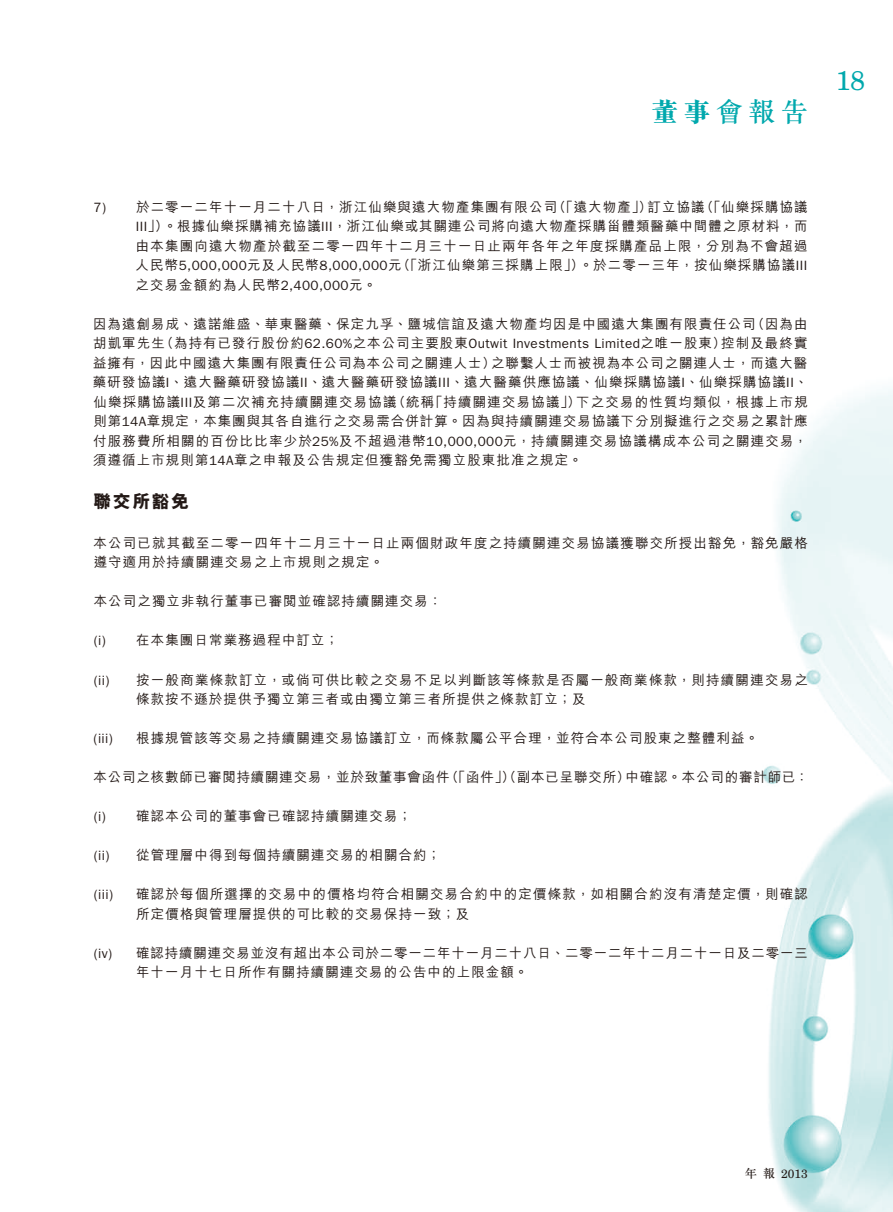
<style>
.page{position:relative;width:893px;height:1212px;background:#fff}
.page>*{position:absolute;margin:0;border:0;box-sizing:border-box;transform-origin:0 0}
.t1{font:500 27px "M Sung HK";color:#00a8ad}
.t2{font:27px "New Century Schlbk LT Std";color:#00a8ad}
.t3{font:800 18px "M Hei HK";letter-spacing:.08em;color:#231916}
.t4{font:500 13.5px/19.5px "M Hei HK";letter-spacing:.08em;color:#231916}
.t5{font:13.5px "ITC Franklin Gothic Std";letter-spacing:.03em;color:#231916}
.t6{font:500 13.5px "M Hei HK";letter-spacing:.06em;color:#231916}
.t7{font:12px "New Century Schlbk LT Std";color:#231916}
.t8{font:500 12px "M Sung HK";color:#231916}
.s1{font-weight:800}
.s2{font-family:"ITC Franklin Gothic Std";font-weight:400}
.s3{font-family:"M Hei HK";font-weight:500}
</style>
<div class="page">
<img style="left:762px;top:389px;width:131px;height:823px">
<p class="t5" style="left:94px;top:200px;width:14px">7)</p>
<h1 class="t1" style="left:651px;top:93px;width:158px"><span class="s1">董事</span>會報告</h1>
<p class="t4" style="left:647px;top:196px;width:59px">訂立協議</p>
<p class="t4" style="left:700px;top:196px;width:109px">（「仙樂採購協議</p>
<p class="t4" style="left:136px;top:196px;width:423px">於二零一二年十一月二十八日，浙江仙樂與遠大物產集團有限公司</p>
<p class="t4" style="left:553px;top:196px;width:101px">（「遠大物產」）</p>
<p class="t4" style="left:136px;top:216px;width:673px;text-align:right"><span class="s2">III</span>」）。根據仙樂採購補充協議<span class="s2">III</span>，浙江仙樂或其關連公司將向遠大物產採購甾體類醫藥中間體之原材料，而由本集團向遠大物產於截至二零一四年十二月三十一日止兩年各年之年度採購產品上限，分別為不會超過（「浙江仙樂第三採購上限」）。於二零一三年，按仙樂採購協議<span class="s2">III</span></p>
<p class="t5" style="left:136px;top:258px;width:267px"><span class="s3">人民幣</span>5,000,000<span class="s3">元及人民幣</span>8,000,000<span class="s3">元</span></p>
<p class="t4" style="left:136px;top:274px;width:242px">之交易金額約為人民幣<span class="s2">2,400,000</span>元。</p>
<p class="t4" style="left:721px;top:313px;width:88px;text-indent:-628px">因為遠創易成、遠諾維盛、華東醫藥、保定九孚、鹽城信誼及遠大物產均因是中國遠大集團有限責任公司<br>控制及最終實</p>
<p class="t4" style="left:751px;top:313px;width:58px">（因為由</p>
<p class="t5" style="left:160px;top:336px;width:567px"><span class="s3">（為持有已發行股份約</span>62.60%<span class="s3">之本公司主要股東</span>Outwit Investments Limited<span class="s3">之唯一股東）</span></p>
<p class="t4" style="left:93px;top:333px;width:73px">胡凱軍先生</p>
<p class="t4" style="left:93px;top:352px;width:404px">益擁有，因此中國遠大集團有限責任公司為本公司之關連人士）</p>
<p class="t4" style="left:93px;top:372px;width:716px">藥研發協議<span class="s2">I</span>、遠大醫藥研發協議<span class="s2">II</span>、遠大醫藥研發協議<span class="s2">III</span>、遠大醫藥供應協議、仙樂採購協議<span class="s2">I</span>、仙樂採購協議<span class="s2">II</span>、</p>
<p class="t4" style="left:576px;top:391px;width:233px">下之交易的性質均類似，根據上市規</p>
<p class="t4" style="left:491px;top:352px;width:318px">之聯繫人士而被視為本公司之關連人士，而遠大醫</p>
<p class="t4" style="left:93px;top:391px;width:716px">仙樂採購協議<span class="s2">III</span>及第二次補充持續關連交易協議<br>則第<span class="s2">14A</span>章規定，本集團與其各自進行之交易需合併計算。因為與持續關連交易協議下分別擬進行之交易之累計應付服務費所相關的百份比比率少於<span class="s2">25%</span>及不超過港幣<span class="s2">10,000,000</span>元，持續關連交易協議構成本公司之關連交易，須遵循上市規則第<span class="s2">14A</span>章之申報及公告規定但獲豁免需獨立股東批准之規定。</p>
<h2 class="t3" style="left:94px;top:490px;width:97px">聯交所豁免</h2>
<p class="t4" style="left:94px;top:532px;width:716px">本公司已就其截至二零一四年十二月三十一日止兩個財政年度之持續關連交易協議獲聯交所授出豁免，豁免嚴格遵守適用於持續關連交易之上市規則之規定。</p>
<p class="t4" style="left:94px;top:591px;width:350px">本公司之獨立非執行董事已審閱並確認持續關連交易：</p>
<p class="t4" style="left:136px;top:630px;width:204px">在本集團日常業務過程中訂立;</p>
<p class="t4" style="left:430px;top:391px;width:152px">「持續關連交易協議」）</p>
<p class="t4" style="left:392px;top:391px;width:44px">（統稱</p>
<p class="t5" style="left:94px;top:633px;width:14px">)i(</p>
<p class="t5" style="left:94px;top:672px;width:17px">( )i i</p>
<p class="t5" style="left:94px;top:731px;width:21px">(iii)</p>
<p class="t4" style="left:136px;top:669px;width:673px">按一般商業條款訂立，或倘可供比較之交易不足以判斷該等條款是否屬一般商業條款，則持續關連交易之</p>
<p class="t4" style="left:136px;top:688px;width:451px">條款按不遜於提供予獨立第三者或由獨立第三者所提供之條款訂立；及</p>
<p class="t4" style="left:136px;top:727px;width:624px">根據規管該等交易之持續關連交易協議訂立，而條款屬公平合理，並符合本公司股東之整體利益。</p>
<p class="t6" style="left:94px;top:767px;width:358px">本公司之核數師已審閱持續關連交易，並於致董事會函件</p>
<p class="t4" style="left:136px;top:805px;width:277px">確認本公司的董事會已確認持續關連交易;</p>
<p class="t6" style="left:625px;top:767px;width:185px">中確認。本公司的審計師已：</p>
<p class="t6" style="left:445px;top:767px;width:187px">（「函件」）（副本已呈聯交所）</p>
<p class="t5" style="left:94px;top:809px;width:14px">)i(</p>
<p class="t5" style="left:94px;top:848px;width:17px">( )i i</p>
<p class="t5" style="left:94px;top:887px;width:21px">(iii)</p>
<p class="t5" style="left:94px;top:945px;width:20px">(iv)</p>
<p class="t4" style="left:136px;top:844px;width:306px">從管理層中得到每個持續關連交易的相關合約;</p>
<p class="t4" style="left:136px;top:883px;width:673px">確認於每個所選擇的交易中的價格均符合相關交易合約中的定價條款，如相關合約沒有清楚定價，則確認</p>
<p class="t4" style="left:136px;top:903px;width:334px">所定價格與管理層提供的可比較的交易保持一致；及</p>
<p class="t6" style="left:136px;top:943px;width:673px">確認持續關連交易並沒有超出本公司於二零一二年十一月二十八日、二零一二年十二月二十一日及二零一三</p>
<p class="t4" style="left:136px;top:961px;width:393px">年十一月十七日所作有關持續關連交易的公告中的上限金額。</p>
<h1 class="t2" style="left:836px;top:64px;width:31px">18</h1>
<p class="t8" style="left:745px;top:1165px;width:31px">年報</p>
<p class="t7" style="left:781px;top:1166px;width:28px">2013</p>
</div>
